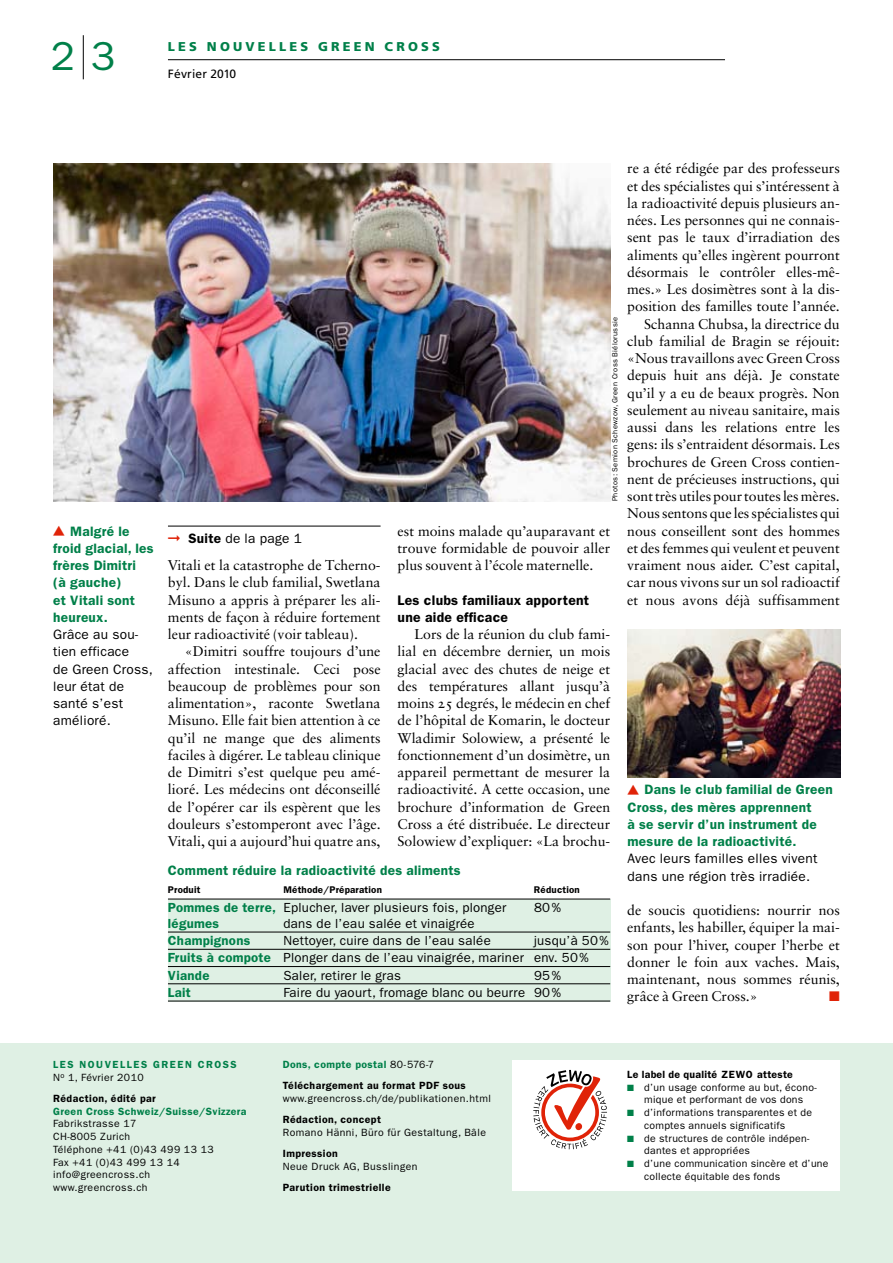
<style>
.page{position:relative;width:893px;height:1263px;background:#fff}
.page>*{position:absolute;margin:0;border:0;box-sizing:border-box;transform-origin:0 0}
.t1{font:40.5px "ITC Franklin Gothic Std";color:#008049}
.t2{font:14.1px/17.2px "Sabon";color:#000;text-align:justify}
.t3{font:600 13.95px/17.2px "ITC Franklin Gothic Std";letter-spacing:.02em;color:#000}
.t4{font:13.95px "Zapf Dingbats ITC";color:#e02308}
.t5{font:600 13.65px/17.2px "ITC Franklin Gothic Std";letter-spacing:.02em;color:#008049}
.t6{font:13.65px/17.2px "ITC Franklin Gothic Std";letter-spacing:.02em;color:#000}
.t7{font:13.2px/17.2px "ITC Franklin Gothic Std";letter-spacing:.02em;color:#000}
.t8{font:600 13.2px "ITC Franklin Gothic Std";letter-spacing:.02em;color:#008049}
.t9{font:900 12.75px "Frutiger";letter-spacing:.25em;color:#008049}
.t10{font:12px "Frutiger";letter-spacing:.015em;color:#000}
.t11{font:10.5px/12.8px "ITC Franklin Gothic Std";letter-spacing:.025em;color:#000}
.t12{font:600 10.5px/21.1px "ITC Franklin Gothic Std";letter-spacing:.04em;color:#000}
.t13{font:600 10.5px "ITC Franklin Gothic Std";letter-spacing:.04em;color:#008049}
.t14{font:600 10.35px "ITC Franklin Gothic Std";letter-spacing:.15em;color:#008049}
.t15{font:600 9.75px "ITC Franklin Gothic Std";letter-spacing:.02em;color:#000}
.t16{font:7.5px "ITC Franklin Gothic Std";letter-spacing:.04em;color:#000}
.s1{color:#e02308}
.s2{font-weight:600}
.s3{font-family:"Sabon Roman SC"}
.s4{font-weight:600;color:#008049}
.s5{font-weight:400}
.s6{color:#008049}
</style>
<div class="page">
<hr style="left:168px;top:526px;width:213px;height:1px;background:#000">
<div style="left:0;top:1043px;width:893px;height:220px;background:#dff0e4"></div>
<div style="left:512px;top:1060px;width:328px;height:131px;background:#fff"></div>
<svg style="left:533px;top:1070px;width:74px;height:79px"></svg>
<hr style="left:83px;top:35px;width:1px;height:44px;background:#000">
<hr style="left:168px;top:59px;width:557px;height:1px;background:#000">
<img style="left:53px;top:163px;width:557px;height:338px">
<img style="left:627px;top:629px;width:213px;height:148px">
<div style="left:168px;top:899px;width:442px;height:102px;background:#dff0e4"></div>
<hr style="left:168px;top:899px;width:442px;height:1px;background:#000">
<hr style="left:168px;top:932px;width:442px;height:1px;background:#000">
<hr style="left:168px;top:949px;width:442px;height:1px;background:#000">
<hr style="left:168px;top:966px;width:442px;height:1px;background:#000">
<hr style="left:168px;top:983px;width:442px;height:1px;background:#000">
<hr style="left:168px;top:1001px;width:442px;height:1px;background:#000">
<h1 class="t1" style="left:51px;top:33px;width:66px">2 3</h1>
<p class="t9" style="left:168px;top:39px;width:186px">LES NOUVELLES GREEN</p>
<p class="t9" style="left:385px;top:39px;width:35px">CROSS</p>
<p class="t10" style="left:168px;top:67px;width:70px">Février 2010</p>
<p class="t5" style="left:53px;top:522px;width:102px;text-indent:17px">Malgré le froid glacial, les frères Dimitri<br>(à gauche)<br>et Vitali sont heureux.</p>
<p class="t6" style="left:53px;top:626px;width:101px">Grâce au sou&shy;tien efficace<br>de Green Cross, leur état de santé s’est amélioré.</p>
<p class="t6" style="left:168px;top:529px;width:136px"><span class="s1">➞</span> <span class="s2">Suite</span> de la page 1</p>
<p class="t2" style="left:168px;top:556px;width:214px">Vitali et la catastrophe de Tcherno&shy;byl. Dans le club familial, Swetlana Misuno a appris à préparer les ali&shy;ments de façon à réduire fortement leur radioactivité (voir tableau).</p>
<p class="t2" style="left:168px;top:643px;width:214px;text-indent:17px">«Dimitri souffre toujours d’une affection intestinale. Ceci pose beaucoup de problèmes pour son alimentation», raconte Swetlana Misuno. Elle fait bien attention à ce qu’il ne mange que des aliments faciles à digérer. Le tableau clinique de Dimitri s’est quelque peu amé&shy;lioré. Les médecins ont déconseillé de l’opérer car ils espèrent que les douleurs s’estomperont avec l’âge.<br>Vitali, qui a aujourd’hui quatre ans,</p>
<p class="t16" style="left:611px;top:501px;width:185px;rotate:-90deg">Photos: Semion Schewzow, Green Cross Biélorussie</p>
<p class="t2" style="left:398px;top:522px;width:214px">est moins malade qu’auparavant et trouve formidable de pouvoir aller plus souvent à l’école maternelle.</p>
<p class="t3" style="left:398px;top:591px;width:193px">Les clubs familiaux apportent une aide efficace</p>
<p class="t2" style="left:398px;top:625px;width:214px;text-indent:17px">Lors de la réunion du club fami&shy;lial en décembre dernier, un mois glacial avec des chutes de neige et des températures allant jusqu’à moins <span class="s3">25</span> degrés, le médecin en chef de l’hôpital de Komarin, le docteur Wladimir Solowiew, a présenté le fonctionnement d’un dosimètre, un appareil permettant de mesurer la radioactivité. A cette occasion, une brochure d’information de Green Cross a été distribuée. Le directeur Solowiew d’expliquer: «La brochu-</p>
<p class="t5" style="left:168px;top:862px;width:294px">Comment réduire la radioactivité des aliments</p>
<p class="t15" style="left:168px;top:884px;width:34px">Produit</p>
<p class="t15" style="left:283px;top:884px;width:100px">Méthode/Préparation</p>
<p class="t15" style="left:534px;top:884px;width:47px">Réduction</p>
<p class="t7" style="left:168px;top:899px;width:340px"><span class="s4">Pommes de terre,</span> Eplucher, laver plusieurs fois, plonger</p>
<p class="t7" style="left:534px;top:899px;width:28px">80%</p>
<p class="t8" style="left:168px;top:915px;width:53px">légumes</p>
<p class="t7" style="left:283px;top:915px;width:193px">dans de l’eau salée et vinaigrée</p>
<p class="t8" style="left:168px;top:933px;width:84px">Champignons</p>
<p class="t7" style="left:283px;top:932px;width:209px">Nettoyer, cuire dans de l’eau salée</p>
<p class="t7" style="left:168px;top:932px;width:442px;text-indent:366px">jusqu’à 50%<br><span class="s4">Fruits à compote</span> Plonger dans de l’eau vinaigrée, mariner env. 50%<br><span class="s4">Viande</span></p>
<p class="t7" style="left:283px;top:966px;width:119px">Saler, retirer le gras</p>
<p class="t7" style="left:534px;top:966px;width:28px">95%</p>
<p class="t8" style="left:168px;top:984px;width:24px">Lait</p>
<p class="t7" style="left:283px;top:984px;width:279px">Faire du yaourt, fromage blanc ou beurre 90%</p>
<p class="t2" style="left:627px;top:160px;width:214px;text-align:right">re a été rédigée par des professeurs et des spécialistes qui s’intéressent à la radioactivité depuis plusieurs an&shy;nées. Les personnes qui ne connais&shy;sent pas le taux d’irradiation des aliments qu’elles ingèrent pourront désormais le contrôler elles-mê&shy;mes.» Les dosimètres sont à la dis&shy;position des familles toute l’année.<br>Schanna Chubsa, la directrice du club familial de Bragin se réjouit: «Nous travaillons avec Green Cross depuis huit ans déjà. Je constate qu’il y a eu de beaux progrès. Non seulement au niveau sanitaire, mais aussi dans les relations entre les gens: ils s’entraident désormais. Les brochures de Green Cross contien&shy;nent de précieuses instructions, qui sont très utiles pour toutes les mères.<br>Nous sentons que les spécialistes qui nous conseillent sont des hommes et des femmes qui veulent et peuvent vraiment nous aider. C’est capital, car nous vivons sur un sol radioactif et nous avons déjà suffisamment</p>
<p class="t5" style="left:627px;top:781px;width:207px;text-indent:17px">Dans le club familial de Green<br>Cross, des mères apprennent<br>à se servir d’un instrument de mesure de la radioactivité.</p>
<p class="t6" style="left:627px;top:850px;width:191px">Avec leurs familles elles vivent dans une région très irradiée.</p>
<p class="t2" style="left:627px;top:901px;width:214px">de soucis quotidiens: nourrir nos enfants, les habiller, équiper la mai&shy;son pour l’hiver, couper l’herbe et donner le foin aux vaches. Mais, maintenant, nous sommes réunis, grâce à Green Cross.»</p>
<p class="t4" style="left:829px;top:990px;width:12px">■</p>
<p class="t14" style="left:53px;top:1058px;width:125px">LES NOUVELLES Green</p>
<p class="t14" style="left:198px;top:1058px;width:25px">Cross</p>
<p class="t12" style="left:53px;top:1066px;width:104px"><span class="s5">N</span><sup>o</sup> <span class="s5">1, Février 2010<br></span>Rédaction, édité par</p>
<p class="t13" style="left:53px;top:1105px;width:195px">Green Cross Schweiz/Suisse/Svizzera</p>
<p class="t11" style="left:53px;top:1117px;width:162px">Fabrikstrasse 17<br>CH-8005 Zurich<br>Téléphone +41 (0)43 499 13 13<br>Fax +41 (0)43 499 13 14 info@greencross.ch www.greencross.ch</p>
<p class="t12" style="left:283px;top:1053px;width:185px"><span class="s6">Dons, compte postal</span> <span class="s5">80-576-7<br></span>Téléchargement au format PDF sous</p>
<p class="t11" style="left:283px;top:1092px;width:210px">www.greencross.ch/de/publikationen.html</p>
<p class="t12" style="left:283px;top:1109px;width:100px">Rédaction, concept</p>
<p class="t11" style="left:283px;top:1126px;width:205px">Romano Hänni, Büro für Gestaltung, Bâle</p>
<p class="t12" style="left:283px;top:1143px;width:57px">Impression</p>
<p class="t11" style="left:283px;top:1160px;width:136px">Neue Druck AG, Busslingen</p>
<p class="t12" style="left:283px;top:1177px;width:109px">Parution trimestrielle</p>
<p class="t12" style="left:627px;top:1063px;width:167px">Le label de qualité ZEWO atteste</p>
<p class="t11" style="left:627px;top:1081px;width:191px;text-align:center"><span class="s6">■</span> d’un usage conforme au but, écono&shy;mique et performant de vos dons</p>
<p class="t11" style="left:644px;top:1106px;width:169px;text-indent:-17px"><span class="s6">■</span> d’informations transparentes et de comptes annuels significatifs</p>
<p class="t11" style="left:644px;top:1132px;width:167px;text-indent:-17px"><span class="s6">■</span> de structures de contrôle indépen&shy;dantes et appropriées</p>
<p class="t11" style="left:644px;top:1157px;width:186px;text-indent:-17px"><span class="s6">■</span> d’une communication sincère et d’une collecte équitable des fonds</p>
</div>
